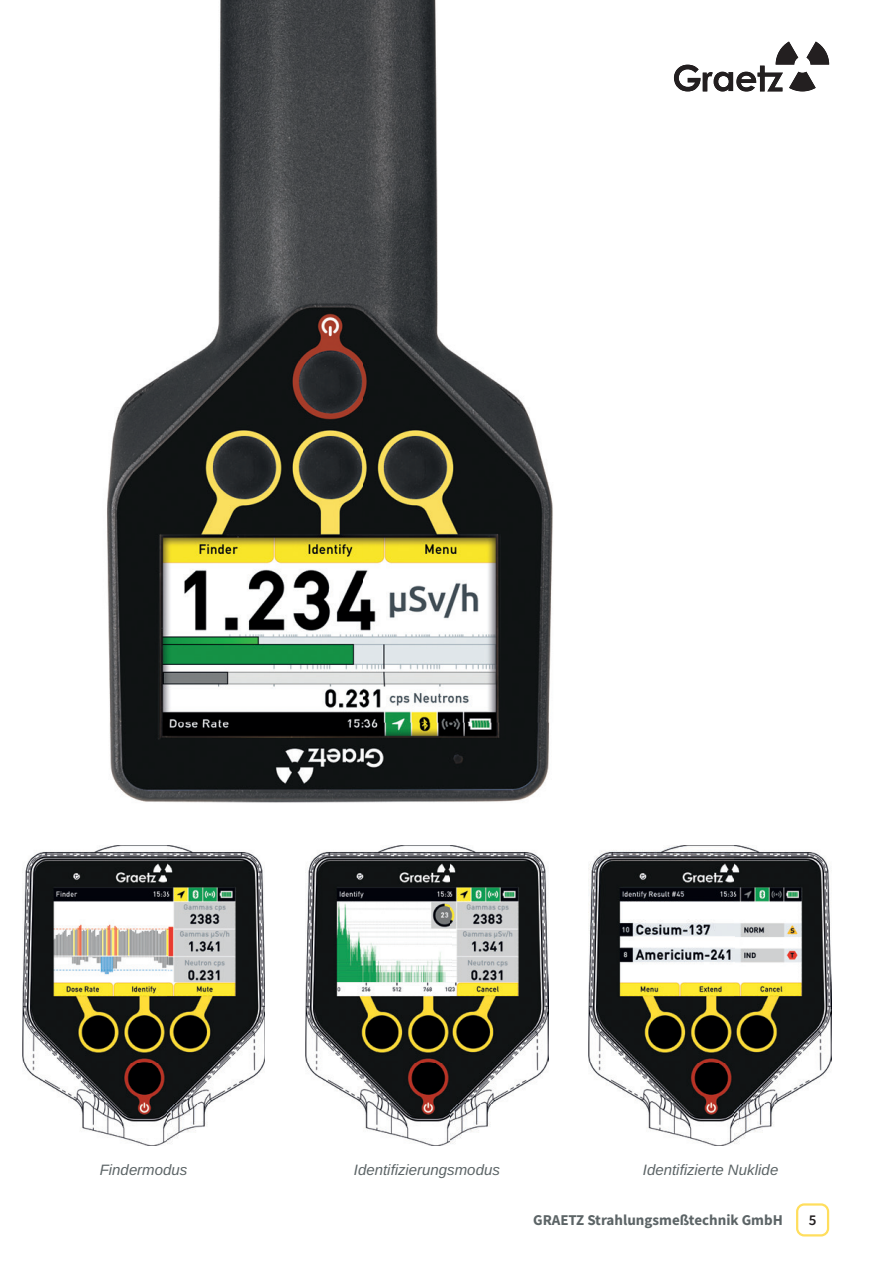
<style>
.page{position:relative;width:893px;height:1263px;background:#fff}
.page>*{position:absolute;margin:0;border:0;box-sizing:border-box;transform-origin:0 0}
.t1{font:italic 15px "Arimo";color:#5c6466}
.t2{font:700 15px "Source Sans Pro";color:#5c6466}
.t3{font:600 15px "Source Sans Pro";color:#231f20}
</style>
<div class="page">
<div style="left:796px;top:1203px;width:33px;height:33px;border:2px solid #ffde5d;border-radius:7px"></div>
<img style="left:107px;top:0;width:723px;height:869px">
<img style="left:548px;top:895px;width:41px;height:86px">
<img style="left:831px;top:967px;width:1px;height:14px">
<img style="left:674px;top:65px;width:26px;height:26px">
<img style="left:703px;top:72px;width:30px;height:20px">
<img style="left:736px;top:72px;width:20px;height:20px">
<img style="left:757px;top:66px;width:19px;height:25px">
<img style="left:776px;top:41px;width:53px;height:50px">
<img style="left:589px;top:845px;width:242px;height:300px">
<img style="left:306px;top:845px;width:242px;height:300px">
<img style="left:22px;top:845px;width:243px;height:300px">
<p class="t1" style="left:100px;top:1164px;width:89px">Findermodus</p>
<p class="t1" style="left:354px;top:1159px;width:148px">Identifizierungsmodus</p>
<p class="t1" style="left:643px;top:1159px;width:137px">Identifizierte Nuklide</p>
<p class="t2" style="left:533px;top:1214px;width:251px">GRAETZ Strahlungsmeßtechnik GmbH</p>
<p class="t3" style="left:809px;top:1214px;width:9px">5</p>
</div>
